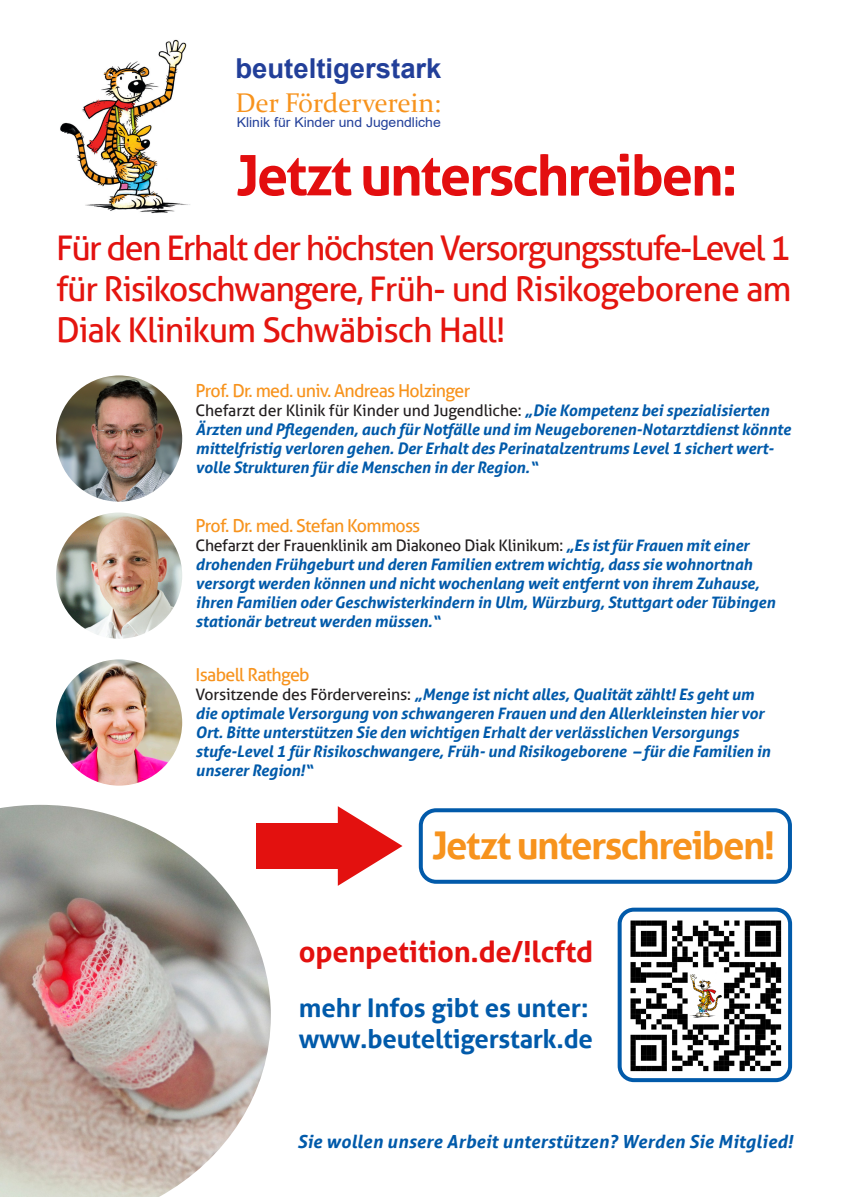
<style>
.page{position:relative;width:848px;height:1197px;background:#fff}
.page>*{position:absolute;margin:0;border:0;box-sizing:border-box;transform-origin:0 0}
.t1{font:700 56px "Aller";letter-spacing:-.04em;color:#e30e0f}
.t2{font:700 38.3px "Aller";letter-spacing:-.04em;color:#f7931d}
.t3{font:34px/40.8px "Aller";letter-spacing:-.03em;color:#e4150f;text-align:justify}
.t4{font:700 29.1px "Aller";letter-spacing:-.01em;color:#e3110f}
.t5{font:700 27.5px "Arial";color:#223f99}
.t6{font:27.1px "Constantia";color:#f7931d}
.t7{font:700 25.8px "Aller";letter-spacing:-.01em;color:#015aaa}
.t8{font:italic 700 18px "Aller";letter-spacing:.01em;color:#015aaa}
.t9{font:17.8px "Aller";letter-spacing:-.04em;color:#f7931d}
.t10{font:italic 700 15.8px/19px "Aller";letter-spacing:-.01em;color:#015aaa}
.t11{font:13.5px "Arial";color:#223f99;scale:1.04 1}
.s1{color:#e3110f}
.s2{font-weight:400;font-style:normal;color:#231f20}
</style>
<div class="page">
<img style="left:0;top:804px;width:271px;height:392px">
<img style="left:56px;top:375px;width:126px;height:126px;border-radius:63px">
<img style="left:56px;top:512px;width:126px;height:126px;border-radius:63px">
<img style="left:623px;top:913px;width:163px;height:162px">
<div style="left:617px;top:907px;width:175px;height:174px;border:4px solid #015aaa;border-radius:14px"></div>
<div style="left:419px;top:808px;width:373px;height:75px;border:4px solid #015aaa;border-radius:15px"></div>
<img style="left:56px;top:659px;width:126px;height:126px;border-radius:63px">
<div style="left:256px;top:823px;width:96px;height:45px;background:#e3110f"></div>
<svg style="left:338px;top:806px;width:64px;height:79px"></svg>
<img style="left:60px;top:39px;width:130px;height:174px">
<p class="t5" style="left:235px;top:49px;width:208px">beuteltigerstark</p>
<p class="t11" style="left:237px;top:113px;width:198px">Klinik für Kinder und Jugendliche</p>
<p class="t6" style="left:235px;top:84px;width:207px">Der Förderverein:</p>
<p class="t1" style="left:236px;top:141px;width:503px">Jetzt unterschreiben:</p>
<p class="t3" style="left:56px;top:228px;width:737px"><span class="s1">Für den Erhalt</span> der höchsten Versorgungsstufe-Level 1 für Risikoschwangere, Früh- und Risikogeborene am Diak Klinikum Schwäbisch Hall!</p>
<p class="t9" style="left:195px;top:379px;width:276px">Prof. Dr. med. univ. Andreas Holzinger</p>
<p class="t10" style="left:195px;top:400px;width:596px"><span class="s2">Chefarzt der Klinik für Kinder und Jugendliche:</span> „Die Kompetenz bei spezialisierten Ärzten und Pflegenden, auch für Notfälle und im Neugeborenen-Notarztdienst könnte mittelfristig verloren gehen. Der Erhalt des Perinatalzentrums Level 1 sichert wert&shy;volle Strukturen für die Menschen in der Region.“</p>
<p class="t9" style="left:195px;top:514px;width:226px">Prof. Dr. med. Stefan Kommoss</p>
<p class="t10" style="left:195px;top:535px;width:581px"><span class="s2">Chefarzt der Frauenklinik am Diakoneo Diak Klinikum:</span> „Es ist für Frauen mit einer drohenden Frühgeburt und deren Familien extrem wichtig, dass sie wohnortnah versorgt werden können und nicht wochenlang weit entfernt von ihrem Zuhause, ihren Familien oder Geschwisterkindern in Ulm, Würzburg, Stuttgart oder Tübingen stationär betreut werden müssen.“</p>
<p class="t9" style="left:195px;top:663px;width:116px">Isabell Rathgeb</p>
<p class="t10" style="left:195px;top:684px;width:576px"><span class="s2">Vorsitzende des Fördervereins:</span> „Menge ist nicht alles, Qualität zählt! Es geht um die optimale Versorgung von schwangeren Frauen und den Allerkleinsten hier vor Ort. Bitte unterstützen Sie den wichtigen Erhalt der verlässlichen Versorgungs stufe-Level 1 für Risikoschwangere, Früh- und Risikogeborene – für die Familien in unserer Region!“</p>
<p class="t2" style="left:432px;top:821px;width:345px">Jetzt unterschreiben!</p>
<p class="t4" style="left:299px;top:934px;width:296px">openpetition.de/!lcftd</p>
<p class="t7" style="left:299px;top:992px;width:291px">mehr Infos gibt es unter:</p>
<p class="t7" style="left:299px;top:1023px;width:296px">www.beuteltigerstark.de</p>
<p class="t8" style="left:297px;top:1130px;width:497px">Sie wollen unsere Arbeit unterstützen? Werden Sie Mitglied!</p>
</div>
